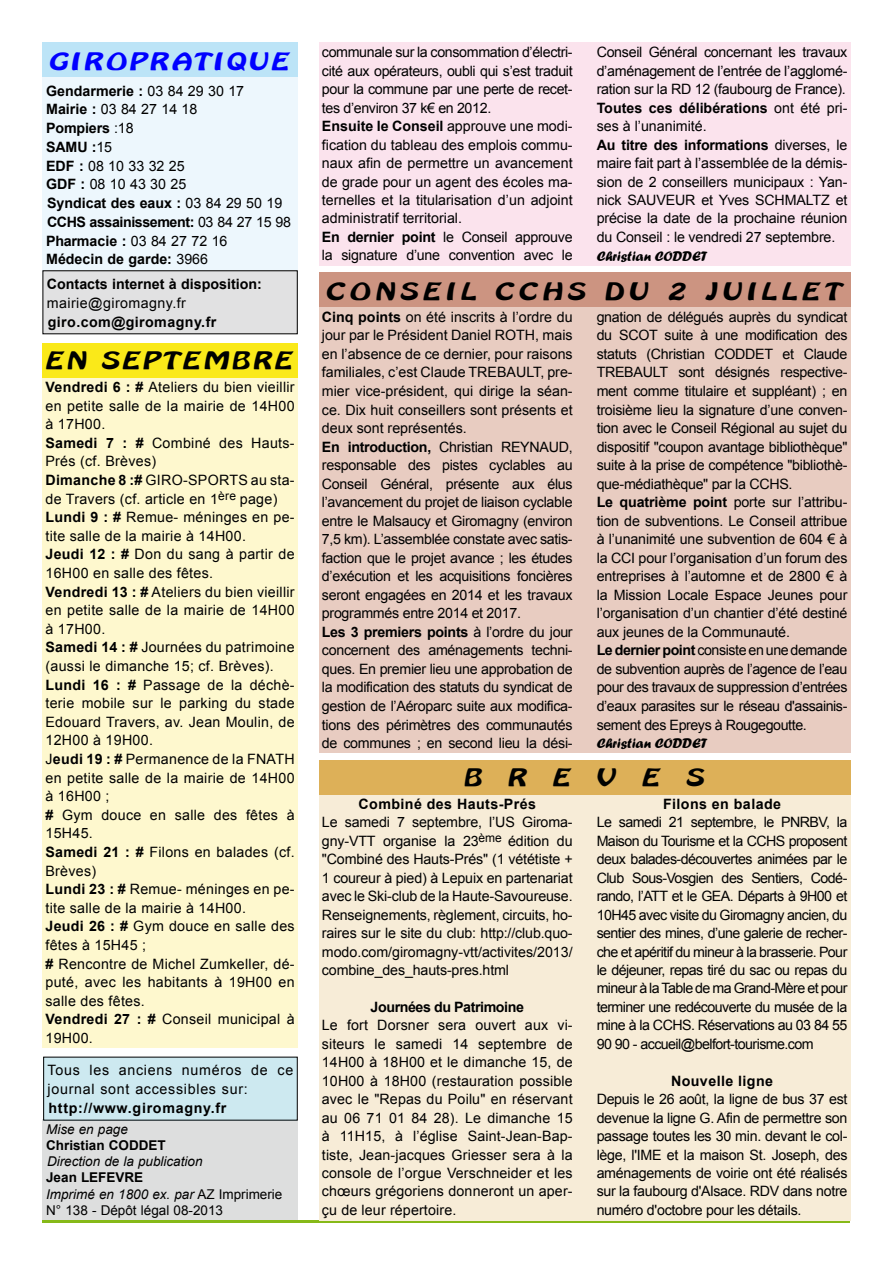
<style>
.page{position:relative;width:893px;height:1263px;background:#fff}
.page>*{position:absolute;margin:0;border:0;box-sizing:border-box;transform-origin:0 0}
.t1{font:21px "BATAVIA";letter-spacing:.3em;color:#000}
.t2{font:21px "BATAVIA";letter-spacing:.2em;color:#000100}
.t3{font:21px "BATAVIA";letter-spacing:.2em;color:#00f}
.t4{font:14.25px/18.5px "Arial";letter-spacing:-.01em;color:#000;text-align:justify}
.t5{font:14.25px/18.6px "Arial";letter-spacing:.02em;color:#000}
.t6{font:700 14.25px/18.8px "Arial";color:#000}
.t7{font:700 14.25px "Arial";letter-spacing:.03em;color:#000}
.t8{font:14.25px/18.8px "Arial";letter-spacing:.05em;color:#000}
.t9{font:14.25px "Forte";color:#000}
.t10{font:700 14.25px "Arial";letter-spacing:.05em;color:#000}
.t11{font:700 14.25px "Arial";letter-spacing:-.03em;color:#000}
.t12{font:14.25px "Arial";letter-spacing:.03em;color:#000}
.t13{font:13.5px/16.2px "Arial";color:#000}
.t14{font:italic 13.5px "Arial";color:#000}
.t15{font:700 13.5px "Arial";color:#000}
.s1{font-weight:400}
.s2{font-weight:700}
.s3{font-style:italic}
</style>
<div class="page">
<div style="left:43px;top:76px;width:255px;height:196px;background:#edf7fd"></div>
<div style="left:43px;top:271px;width:254px;height:63px;background:#e1e1e2"></div>
<div style="left:43px;top:1119px;width:255px;height:101px;background:#dddede"></div>
<div style="left:43px;top:43px;width:255px;height:34px;background:#bce4f7"></div>
<div style="left:44px;top:1057px;width:253px;height:63px;background:#cde9f0"></div>
<hr style="left:43px;top:1220px;width:807px;height:3px;background:#86b918">
<div style="left:43px;top:377px;width:255px;height:670px;background:#fef8ce"></div>
<div style="left:43px;top:343px;width:255px;height:34px;background:#fae919"></div>
<div style="left:319px;top:794px;width:531px;height:426px;background:#f7ecd7"></div>
<div style="left:319px;top:273px;width:531px;height:34px;background:#cc9481"></div>
<div style="left:319px;top:760px;width:531px;height:34px;background:#ddb058"></div>
<div style="left:319px;top:307px;width:531px;height:446px;background:#e8ccc1"></div>
<div style="left:319px;top:43px;width:531px;height:223px;background:#fbe3ed"></div>
<h1 class="t3" style="left:51px;top:46px;width:221px">GIR OPRA TIQUE</h1>
<p class="t6" style="left:46px;top:82px;width:246px">Gendarmerie : <span class="s1">03 84 29 30 17<br></span>Mairie : <span class="s1">03 84 27 14 18<br></span>Pompiers <span class="s1">:18<br></span>SAMU :<span class="s1">15<br></span>EDF : <span class="s1">08 10 33 32 25<br></span>GDF : <span class="s1">08 10 43 30 25<br></span>Syndicat des eaux : <span class="s1">03 84 29 50 19<br></span>CCHS assainissement: <span class="s1">03 84 27 15 98<br></span>Pharmacie : <span class="s1">03 84 27 72 16<br></span>Médecin de garde: <span class="s1">3966</span></p>
<p class="t6" style="left:47px;top:275px;width:216px">Contacts internet à disposition:</p>
<p class="t12" style="left:47px;top:293px;width:141px">mairie@giromagny.fr</p>
<p class="t7" style="left:48px;top:312px;width:170px">giro.com@giromagny.fr</p>
<h1 class="t2" style="left:47px;top:345px;width:229px">EN SEPTEMBRE</h1>
<p class="t5" style="left:45px;top:378px;width:251px"><span class="s2">Vendredi 6 : #</span> Ateliers du bien vieillir en petite salle de la mairie de 14H00 à 17H00.<br><span class="s2">Samedi 7 : #</span> Combiné des Hauts-<br>Prés (cf. Brèves)<br><span class="s2">Dimanche 8 :#</span> GIRO-SPORTS au sta&shy;de Travers (cf. article en 1<sup>ère</sup> page)<br><span class="s2">Lundi 9 : #</span> Remue- méninges en pe&shy;tite salle de la mairie à 14H00.<br><span class="s2">Jeudi 12 : #</span> Don du sang à partir de<br>16H00 en salle des fêtes.<br><span class="s2">Vendredi 13 : #</span> Ateliers du bien vieillir en petite salle de la mairie de 14H00 à 17H00.<br><span class="s2">Samedi 14 : #</span> Journées du patrimoine (aussi le dimanche 15; cf. Brèves).<br><span class="s2">Lundi 16 : #</span> Passage de la déchè&shy;terie mobile sur le parking du stade<br>Edouard Travers, av. Jean Moulin, de<br>12H00 à 19H00.<br>J<span class="s2">eudi 19 : #</span> Permanence de la FNATH en petite salle de la mairie de 14H00 à 16H00 ;<br><span class="s2">#</span> Gym douce en salle des fêtes à<br>15H45.<br><span class="s2">Samedi 21 : #</span> Filons en balades (cf.<br>Brèves)<br><span class="s2">Lundi 23 : #</span> Remue- méninges en pe&shy;tite salle de la mairie à 14H00.<br><span class="s2">Jeudi 26 : #</span> Gym douce en salle des fêtes à 15H45 ;<br><span class="s2">#</span> Rencontre de Michel Zumkeller, dé&shy;puté, avec les habitants à 19H00 en salle des fêtes.<br><span class="s2">Vendredi 27 : #</span> Conseil municipal à<br>19H00.</p>
<p class="t8" style="left:48px;top:1061px;width:247px">Tous les anciens numéros de ce journal sont accessibles sur:</p>
<p class="t10" style="left:48px;top:1098px;width:179px">http://www.giromagny.fr</p>
<p class="t14" style="left:46px;top:1120px;width:83px">Mise en page</p>
<p class="t15" style="left:46px;top:1136px;width:121px">Christian CODDET</p>
<p class="t14" style="left:47px;top:1153px;width:157px">Direction de la publication</p>
<p class="t13" style="left:46px;top:1170px;width:238px"><span class="s2">Jean LEFEVRE<br></span><span class="s3">Imprimé en 1800 ex. par</span> AZ Imprimerie<br>N° 138 - Dépôt légal 08-2013</p>
<p class="t4" style="left:322px;top:43px;width:252px;text-align:left">communale sur la consommation d’électri&shy;cité aux opérateurs, oubli qui s’est traduit pour la commune par une perte de recet&shy;tes d’environ 37 k€ en 2012.<br><span class="s2">Ensuite le Conseil</span> approuve une modi&shy;fication du tableau des emplois commu&shy;naux afin de permettre un avancement de grade pour un agent des écoles ma&shy;ternelles et la titularisation d’un adjoint administratif territorial.<br><span class="s2">En dernier point</span> le Conseil approuve la signature d’une convention avec le</p>
<p class="t4" style="left:597px;top:43px;width:252px;text-align:left">Conseil Général concernant les travaux d’aménagement de l’entrée de l’agglomé&shy;ration sur la RD 12 (faubourg de France).<br><span class="s2">Toutes ces délibérations</span> ont été pri&shy;ses à l’unanimité.<br><span class="s2">Au titre des informations</span> diverses, le maire fait part à l’assemblée de la démis&shy;sion de 2 conseillers municipaux : Yan&shy;nick SAUVEUR et Yves SCHMALTZ et précise la date de la prochaine réunion du Conseil : le vendredi 27 septembre.</p>
<p class="t9" style="left:597px;top:248px;width:112px">Christian CODDET</p>
<h1 class="t1" style="left:328px;top:276px;width:301px">CONSEI L CCHS DU</h1>
<h1 class="t1" style="left:669px;top:276px;width:174px">2 JUI LLET</h1>
<p class="t4" style="left:322px;top:308px;width:252px;text-align:left"><span class="s2">Cinq points</span> on été inscrits à l’ordre du jour par le Président Daniel ROTH, mais en l’absence de ce dernier, pour raisons familiales, c’est Claude TREBAULT, pre&shy;mier vice-président, qui dirige la séan&shy;ce. Dix huit conseillers sont présents et deux sont représentés.<br><span class="s2">En introduction,</span> Christian REYNAUD, responsable des pistes cyclables au Conseil Général, présente aux élus l’avancement du projet de liaison cyclable entre le Malsaucy et Giromagny (environ 7,5 km). L’assemblée constate avec satis&shy;faction que le projet avance ; les études d’exécution et les acquisitions foncières seront engagées en 2014 et les travaux programmés entre 2014 et 2017.<br><span class="s2">Les 3 premiers points</span> à l’ordre du jour concernent des aménagements techni&shy;ques. En premier lieu une approbation de la modification des statuts du syndicat de gestion de l’Aéroparc suite aux modifica&shy;tions des périmètres des communautés de communes ; en second lieu la dési-</p>
<p class="t4" style="left:597px;top:308px;width:252px;text-align:left">gnation de délégués auprès du syndicat du SCOT suite à une modification des statuts (Christian CODDET et Claude TREBAULT sont désignés respective&shy;ment comme titulaire et suppléant) ; en troisième lieu la signature d’une conven&shy;tion avec le Conseil Régional au sujet du dispositif "coupon avantage bibliothèque" suite à la prise de compétence "bibliothè&shy;que-médiathèque" par la CCHS.<br><span class="s2">Le quatrième point</span> porte sur l’attribu&shy;tion de subventions. Le Conseil attribue à l’unanimité une subvention de 604 € à la CCI pour l’organisation d’un forum des entreprises à l’automne et de 2800 € à la Mission Locale Espace Jeunes pour l’organisation d’un chantier d’été destiné aux jeunes de la Communauté.<br><span class="s2">Le dernier point</span> consiste en une demande de subvention auprès de l’agence de l’eau pour des travaux de suppression d’entrées d’eaux parasites sur le réseau d'assainis&shy;sement des Epreys à Rougegoutte.</p>
<p class="t9" style="left:597px;top:735px;width:112px">Christian CODDET</p>
<h1 class="t2" style="left:465px;top:762px;width:18px">B</h1>
<h1 class="t2" style="left:509px;top:762px;width:33px">RE</h1>
<h1 class="t2" style="left:598px;top:762px;width:20px">V</h1>
<h1 class="t2" style="left:644px;top:762px;width:62px">E S</h1>
<p class="t7" style="left:358px;top:794px;width:179px">Combiné des Hauts-Prés</p>
<p class="t4" style="left:322px;top:813px;width:252px">Le samedi 7 septembre, l’US Giroma&shy;gny-VTT organise la 23<sup>ème</sup> édition du "Combiné des Hauts-Prés" (1 vététiste + 1 coureur à pied) à Lepuix en partenariat avec le Ski-club de la Haute-Savoureuse.<br>Renseignements, règlement, circuits, ho&shy;raires sur le site du club: http://club.quo&shy;modo.com/giromagny-vtt/activites/2013/ combine_des_hauts-pres.html</p>
<p class="t11" style="left:371px;top:997px;width:155px">Journées du Patrimoine</p>
<p class="t4" style="left:322px;top:1016px;width:252px">Le fort Dorsner sera ouvert aux vi&shy;siteurs le samedi 14 septembre de 14H00 à 18H00 et le dimanche 15, de 10H00 à 18H00 (restauration possible avec le "Repas du Poilu" en réservant au 06 71 01 84 28). Le dimanche 15 à 11H15, à l’église Saint-Jean-Bap&shy;tiste, Jean-jacques Griesser sera à la console de l’orgue Verschneider et les chœurs grégoriens donneront un aper&shy;çu de leur répertoire.</p>
<p class="t7" style="left:663px;top:794px;width:120px">Filons en balade</p>
<p class="t4" style="left:597px;top:813px;width:252px">Le samedi 21 septembre, le PNRBV, la Maison du Tourisme et la CCHS proposent deux balades-découvertes animées par le Club Sous-Vosgien des Sentiers, Codé&shy;rando, l’ATT et le GEA. Départs à 9H00 et 10H45 avec visite du Giromagny ancien, du sentier des mines, d’une galerie de recher&shy;che et apéritif du mineur à la brasserie. Pour le déjeuner, repas tiré du sac ou repas du mineur à la Table de ma Grand-Mère et pour terminer une redécouverte du musée de la mine à la CCHS. Réservations au 03 84 55<br>90 90 - accueil@belfort-tourisme.com</p>
<p class="t7" style="left:671px;top:1071px;width:104px">Nouvelle ligne</p>
<p class="t4" style="left:597px;top:1090px;width:252px">Depuis le 26 août, la ligne de bus 37 est devenue la ligne G. Afin de permettre son passage toutes les 30 min. devant le col&shy;lège, l'IME et la maison St. Joseph, des aménagements de voirie ont été réalisés sur la faubourg d'Alsace. RDV dans notre numéro d'octobre pour les détails.</p>
</div>
